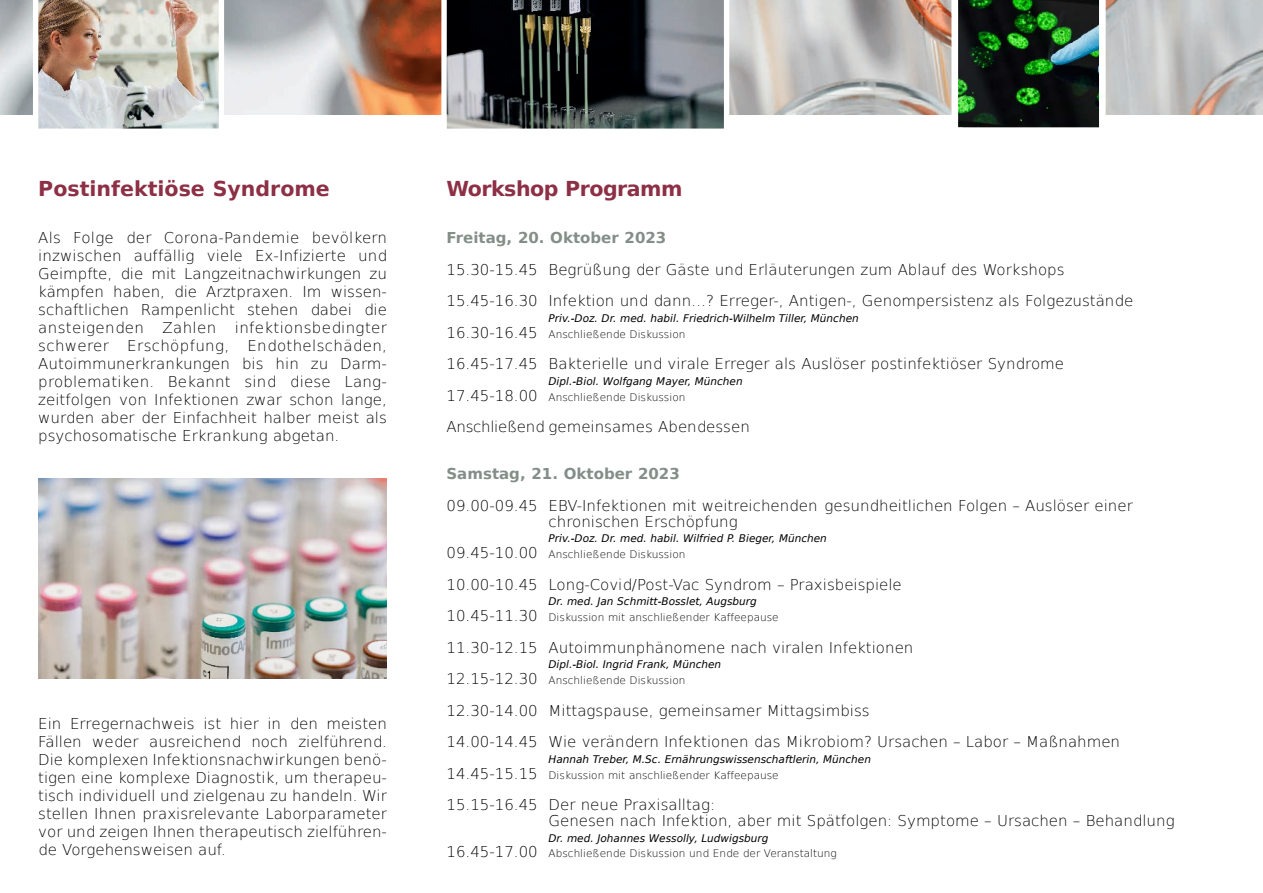
<style>
.page{position:relative;width:1263px;height:893px;background:#fff}
.page>*{position:absolute;margin:0;border:0;box-sizing:border-box;transform-origin:0 0}
.Programm{font:700 20.55px "DejaVu Sans";color:#8d2f45}
.Programm-2{font:700 20.55px "DejaVu Sans";letter-spacing:-.025em;color:#8d2f45}
.Programm-3{font:200 15px/18px "DejaVu Sans";color:#000;text-align:justify}
.Programm_Tag{font:700 15px "DejaVu Sans";color:#848e89}
.Programm-4{font:200 10.5px "DejaVu Sans";color:#000}
.Programm_Name{font:italic 10.5px "DejaVu Sans";color:#000}
.s1{font-size:15px}
</style>
<div class="page">
<img style="left:38px;top:479px;width:349px;height:200px">
<img style="left:0;top:0;width:1263px;height:115px">
<img style="left:33px;top:0;width:191px;height:129px">
<svg style="left:441px;top:0;width:288px;height:129px;background:#565b59"></svg>
<img style="left:951px;top:0;width:155px;height:128px">
<p class="Programm" style="left:38px;top:172px;width:293px">Postinfektiöse Syndrome</p>
<p class="Programm-3" style="left:38px;top:228px;width:350px">Als Folge der Corona-Pandemie bevölkern inzwischen auffällig viele Ex-Infizierte und Geimpfte, die mit Langzeitnachwirkungen zu kämpfen haben, die Arztpraxen. Im wissen&shy;schaftlichen Rampenlicht stehen dabei die ansteigenden Zahlen infektionsbedingter schwerer Erschöpfung, Endothelschäden, Autoimmunerkrankungen bis hin zu Darm&shy;problematiken. Bekannt sind diese Lang&shy;zeitfolgen von Infektionen zwar schon lange, wurden aber der Einfachheit halber meist als psychosomatische Erkrankung abgetan.</p>
<p class="Programm-3" style="left:38px;top:714px;width:350px">Ein Erregernachweis ist hier in den meisten Fällen weder ausreichend noch zielführend.<br>Die komplexen Infektionsnachwirkungen benö&shy;tigen eine komplexe Diagnostik, um therapeu&shy;tisch individuell und zielgenau zu handeln. Wir stellen Ihnen praxisrelevante Laborparameter vor und zeigen Ihnen therapeutisch zielführen&shy;de Vorgehensweisen auf.</p>
<p class="Programm-2" style="left:446px;top:172px;width:238px">Workshop Programm</p>
<p class="Programm_Tag" style="left:446px;top:225px;width:221px">Freitag, 20. Oktober 2023</p>
<p class="Programm-3" style="left:446px;top:260px;width:619px">15.30-15.45 Begrüßung der Gäste und Erläuterungen zum Ablauf des Workshops</p>
<p class="Programm-3" style="left:446px;top:291px;width:688px">15.45-16.30 Infektion und dann…? Erreger-, Antigen-, Genompersistenz als Folgezustände</p>
<p class="Programm_Name" style="left:549px;top:311px;width:312px">Priv.-Doz. Dr. med. habil. Friedrich-Wilhelm Tiller, München</p>
<p class="Programm-4" style="left:446px;top:326px;width:240px"><span class="s1">16.30-16.45</span> Anschließende Diskussion</p>
<p class="Programm-3" style="left:446px;top:354px;width:619px">16.45-17.45 Bakterielle und virale Erreger als Auslöser postinfektiöser Syndrome</p>
<p class="Programm_Name" style="left:549px;top:374px;width:196px">Dipl.-Biol. Wolfgang Mayer, München</p>
<p class="Programm-4" style="left:446px;top:389px;width:240px"><span class="s1">17.45-18.00</span> Anschließende Diskussion</p>
<p class="Programm-3" style="left:446px;top:417px;width:305px">Anschließend gemeinsames Abendessen</p>
<p class="Programm_Tag" style="left:446px;top:462px;width:235px">Samstag, 21. Oktober 2023</p>
<p class="Programm-3" style="left:446px;top:496px;width:688px">09.00-09.45 EBV-Infektionen mit weitreichenden gesundheitlichen Folgen – Auslöser einer</p>
<p class="Programm-3" style="left:549px;top:512px;width:191px">chronischen Erschöpfung</p>
<p class="Programm_Name" style="left:549px;top:531px;width:280px">Priv.-Doz. Dr. med. habil. Wilfried P. Bieger, München</p>
<p class="Programm-4" style="left:446px;top:546px;width:240px"><span class="s1">09.45-10.00</span> Anschließende Diskussion</p>
<p class="Programm-3" style="left:446px;top:575px;width:457px">10.00-10.45 Long-Covid/Post-Vac Syndrom – Praxisbeispiele</p>
<p class="Programm_Name" style="left:549px;top:594px;width:210px">Dr. med. Jan Schmitt-Bosslet, Augsburg</p>
<p class="Programm-4" style="left:446px;top:609px;width:334px"><span class="s1">10.45-11.30</span> Diskussion mit anschließender Kaffeepause</p>
<p class="Programm-3" style="left:446px;top:638px;width:468px">11.30-12.15 Autoimmunphänomene nach viralen Infektionen</p>
<p class="Programm_Name" style="left:549px;top:657px;width:174px">Dipl.-Biol. Ingrid Frank, München</p>
<p class="Programm-4" style="left:446px;top:672px;width:240px"><span class="s1">12.15-12.30</span> Anschließende Diskussion</p>
<p class="Programm-3" style="left:446px;top:701px;width:425px">12.30-14.00 Mittagspause, gemeinsamer Mittagsimbiss</p>
<p class="Programm-3" style="left:446px;top:732px;width:675px">14.00-14.45 Wie verändern Infektionen das Mikrobiom? Ursachen – Labor – Maßnahmen</p>
<p class="Programm_Name" style="left:549px;top:752px;width:324px">Hannah Treber, M.Sc. Ernährungswissenschaftlerin, München</p>
<p class="Programm-4" style="left:446px;top:767px;width:334px"><span class="s1">14.45-15.15</span> Diskussion mit anschließender Kaffeepause</p>
<p class="Programm-3" style="left:446px;top:795px;width:270px">15.15-16.45 Der neue Praxisalltag:</p>
<p class="Programm-3" style="left:549px;top:811px;width:628px">Genesen nach Infektion, aber mit Spätfolgen: Symptome – Ursachen – Behandlung</p>
<p class="Programm_Name" style="left:549px;top:830px;width:221px">Dr. med. Johannes Wessolly, Ludwigsburg</p>
<p class="Programm-4" style="left:446px;top:846px;width:392px"><span class="s1">16.45-17.00</span> Abschließende Diskussion und Ende der Veranstaltung</p>
</div>
